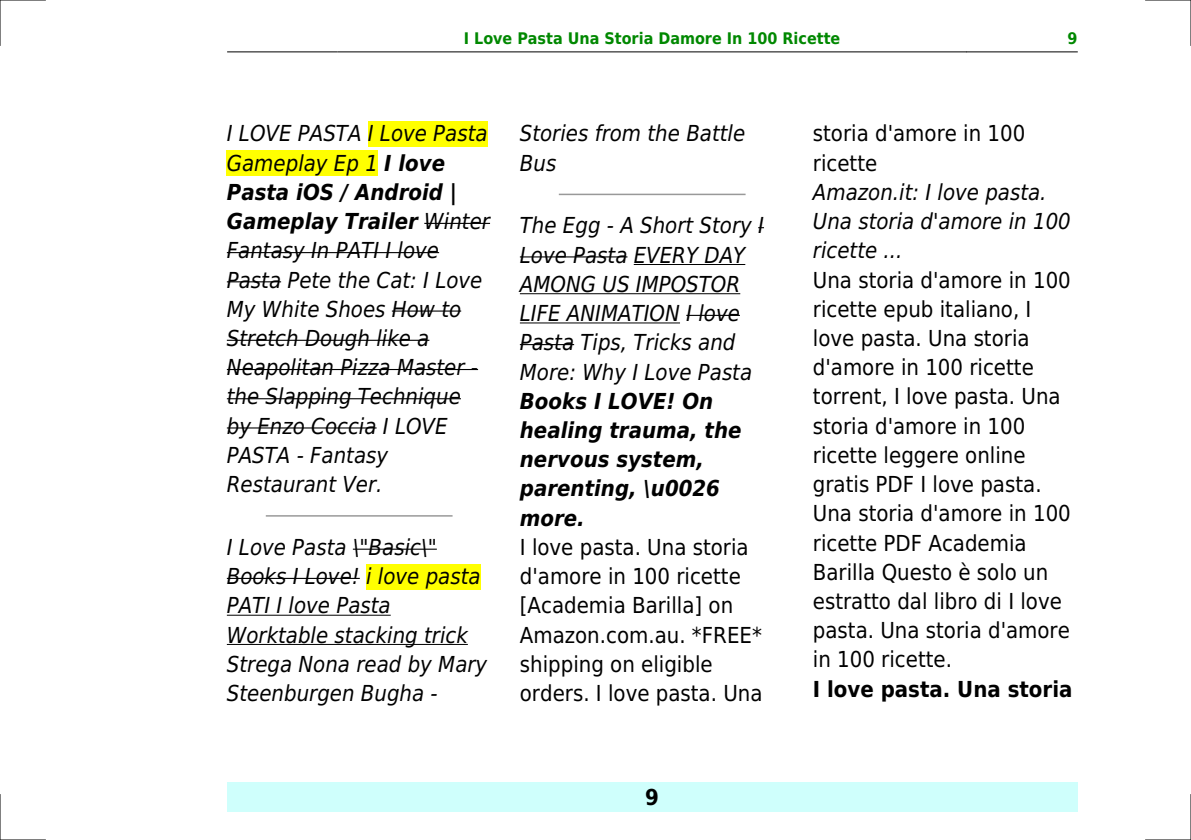
<style>
.page{position:relative;width:1191px;height:840px;background:#fff}
.page>*{position:absolute;margin:0;border:0;box-sizing:border-box;transform-origin:0 0}
.t1{font:italic 22px/29.2px "DejaVu Sans Condensed";color:#000}
.t2{font:22px/29.2px "DejaVu Sans Condensed";color:#000}
.t3{font:italic 700 22px/29.2px "DejaVu Sans Condensed";color:#000}
.t4{font:700 22px "DejaVu Sans Condensed";color:#000}
.t5{font:700 16px "DejaVu Sans Condensed";color:#080}
.s1{font-weight:700}
</style>
<div class="page">
<hr style="left:227px;top:51px;width:110px;height:1px;background:#000">
<hr style="left:338px;top:51px;width:628px;height:1px;background:#000">
<hr style="left:967px;top:51px;width:110px;height:1px;background:#000">
<div style="left:227px;top:782px;width:850px;height:29px;background:#cffffc"></div>
<div style="left:368px;top:121px;width:119px;height:25px;background:#ff0"></div>
<div style="left:227px;top:150px;width:151px;height:26px;background:#ff0"></div>
<hr style="left:424px;top:223px;width:66px;height:1px;background:#000">
<hr style="left:227px;top:252px;width:212px;height:1px;background:#000">
<hr style="left:227px;top:281px;width:54px;height:1px;background:#000">
<hr style="left:392px;top:310px;width:69px;height:1px;background:#000">
<hr style="left:227px;top:339px;width:202px;height:1px;background:#000">
<hr style="left:227px;top:369px;width:251px;height:1px;background:#000">
<hr style="left:227px;top:398px;width:234px;height:1px;background:#000">
<hr style="left:227px;top:427px;width:149px;height:1px;background:#000">
<hr style="left:266px;top:515px;width:186px;height:1px;background:#999">
<hr style="left:353px;top:548px;width:84px;height:1px;background:#000">
<hr style="left:227px;top:577px;width:133px;height:1px;background:#000">
<div style="left:366px;top:563px;width:114px;height:26px;background:#ff0"></div>
<hr style="left:227px;top:614px;width:164px;height:1px;background:#000">
<hr style="left:227px;top:643px;width:241px;height:1px;background:#000">
<hr style="left:559px;top:193px;width:186px;height:2px;background:#999">
<hr style="left:520px;top:256px;width:107px;height:1px;background:#000">
<hr style="left:634px;top:264px;width:111px;height:1px;background:#000">
<hr style="left:520px;top:293px;width:220px;height:1px;background:#000">
<hr style="left:520px;top:322px;width:160px;height:1px;background:#000">
<hr style="left:686px;top:314px;width:54px;height:2px;background:#000">
<hr style="left:520px;top:344px;width:54px;height:1px;background:#000">
<hr style="left:0;top:0;width:45px;height:1px;background:#000">
<hr style="left:1145px;top:0;width:46px;height:1px;background:#000">
<hr style="left:0;top:839px;width:45px;height:1px;background:#000">
<hr style="left:1145px;top:839px;width:46px;height:1px;background:#000">
<hr style="left:0;top:0;width:1px;height:45px;background:#000">
<hr style="left:0;top:794px;width:1px;height:45px;background:#000">
<hr style="left:1190px;top:0;width:1px;height:45px;background:#000">
<hr style="left:1190px;top:794px;width:1px;height:45px;background:#000">
<p class="t5" style="left:464px;top:29px;width:378px">I Love Pasta Una Storia Damore In 100 Ricette</p>
<p class="t5" style="left:1067px;top:29px;width:12px">9</p>
<p class="t1" style="left:227px;top:119px;width:265px">I LOVE PASTA I Love Pasta<br>Gameplay Ep 1 <span class="s1">I love<br>Pasta iOS / Android |<br>Gameplay Trailer</span> Winter<br>Fantasy In PATI I love<br>Pasta Pete the Cat: I Love<br>My White Shoes How to<br>Stretch Dough like a<br>Neapolitan Pizza Master - the Slapping Technique by Enzo Coccia I LOVE<br>PASTA - Fantasy<br>Restaurant Ver.</p>
<p class="t1" style="left:227px;top:532px;width:262px">I Love Pasta \"Basic\"<br>Books I Love! i love pasta<br>PATI I love Pasta<br>Worktable stacking trick<br>Strega Nona read by Mary<br>Steenburgen Bugha -</p>
<p class="t1" style="left:520px;top:119px;width:227px">Stories from the Battle<br>Bus</p>
<p class="t1" style="left:520px;top:211px;width:246px">The Egg - A Short Story I<br>Love Pasta EVERY DAY<br>AMONG US IMPOSTOR<br>LIFE ANIMATION I love<br>Pasta Tips, Tricks and<br>More: Why I Love Pasta</p>
<p class="t3" style="left:520px;top:386px;width:223px">Books I LOVE! On healing trauma, the nervous system, parenting, \u0026 more.</p>
<p class="t2" style="left:520px;top:532px;width:244px">I love pasta. Una storia d'amore in 100 ricette [Academia Barilla] on<br>Amazon.com.au. *FREE* shipping on eligible orders. I love pasta. Una</p>
<p class="t4" style="left:645px;top:783px;width:15px">9</p>
<p class="t2" style="left:813px;top:119px;width:214px">storia d'amore in 100 ricette</p>
<p class="t1" style="left:813px;top:177px;width:259px">Amazon.it: I love pasta.<br>Una storia d'amore in 100 ricette ...</p>
<p class="t2" style="left:813px;top:265px;width:259px">Una storia d'amore in 100 ricette epub italiano, I love pasta. Una storia d'amore in 100 ricette torrent, I love pasta. Una storia d'amore in 100 ricette leggere online gratis PDF I love pasta.<br>Una storia d'amore in 100 ricette PDF Academia<br>Barilla Questo è solo un estratto dal libro di I love pasta. Una storia d'amore in 100 ricette.</p>
<p class="t4" style="left:813px;top:676px;width:261px">I love pasta. Una storia</p>
</div>
